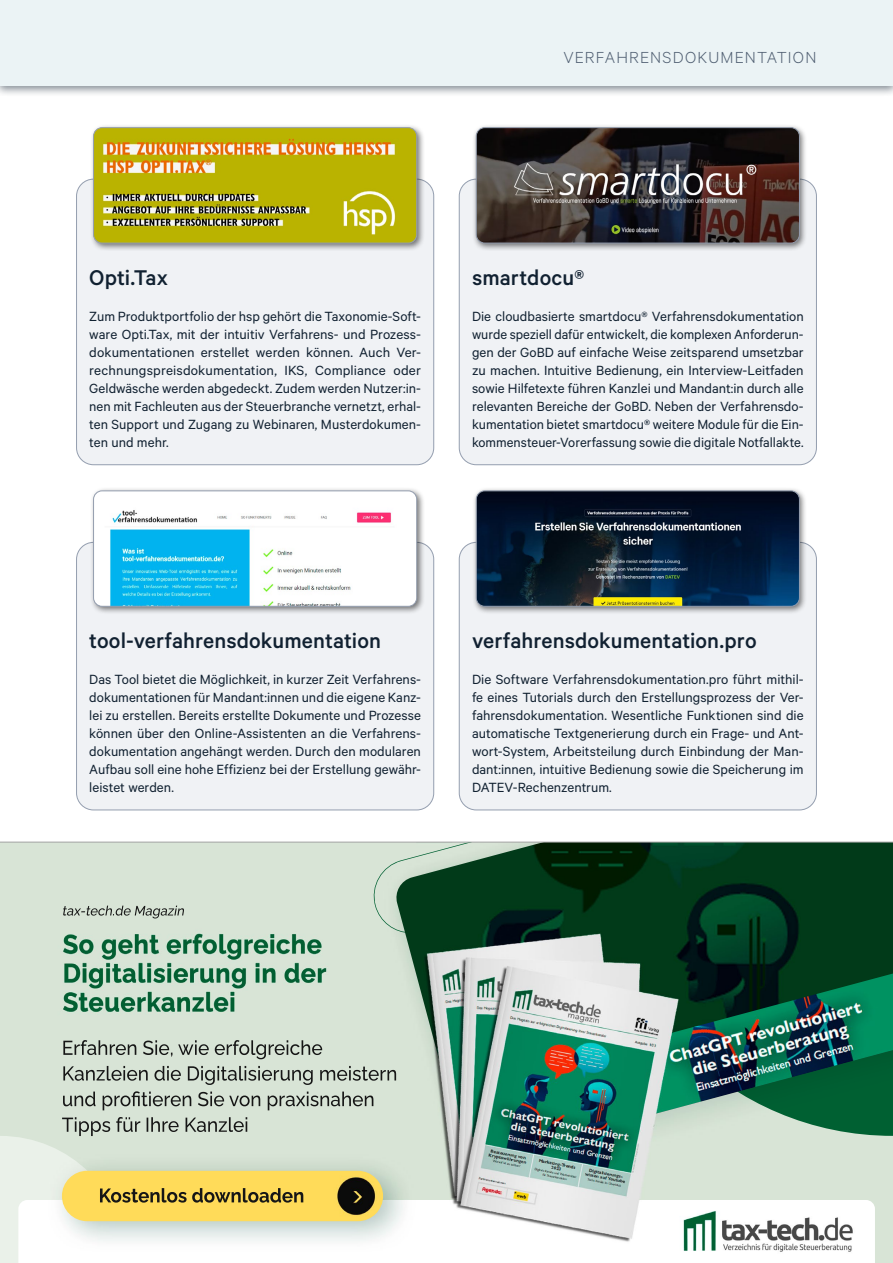
<style>
.page{position:relative;width:893px;height:1263px;background:#fff}
.page>*{position:absolute;margin:0;border:0;box-sizing:border-box;transform-origin:0 0}
.Z3_Anbieter{font:500 24px "Calibre";color:#112131}
.t1{font:300 18px "Calibre";letter-spacing:.06em;color:#505f72}
.Z8_Beschreibung{font:15px/18px "Calibre";color:#112131;text-align:justify}
</style>
<div class="page">
<div style="left:0;top:0;width:893px;height:98px;background:#112131;opacity:.5"></div>
<div style="left:0;top:0;width:893px;height:85px;background:#ebf3f5"></div>
<img style="left:0;top:843px;width:893px;height:420px">
<img style="left:0;top:1136px;width:127px;height:127px">
<img style="left:416px;top:1126px;width:348px;height:74px">
<div style="left:370px;top:843px;width:24px;height:90px;background:#d8e4d6"></div>
<img style="left:394px;top:843px;width:499px;height:283px">
<img style="left:577px;top:973px;width:316px;height:153px">
<img style="left:18px;top:1200px;width:857px;height:63px">
<img style="left:62px;top:1171px;width:321px;height:50px">
<img style="left:63px;top:906px;width:121px;height:10px">
<div style="left:77px;top:179px;width:357px;height:286px;background:#f0f2f5;border-radius:17px"></div>
<div style="left:90px;top:123px;width:335px;height:128px;background:#000;opacity:.55"></div>
<img style="left:94px;top:128px;width:323px;height:115px">
<div style="left:93px;top:128px;width:324px;height:115px;border:1px solid #949eaf;border-radius:9px"></div>
<div style="left:459px;top:179px;width:357px;height:286px;background:#f0f2f5;border-radius:17px"></div>
<div style="left:472px;top:123px;width:336px;height:128px;background:#000;opacity:.55"></div>
<img style="left:476px;top:128px;width:323px;height:115px">
<div style="left:476px;top:128px;width:323px;height:115px;border:1px solid #949eaf;border-radius:9px"></div>
<div style="left:77px;top:542px;width:357px;height:268px;background:#f0f2f5;border-radius:17px"></div>
<div style="left:90px;top:487px;width:335px;height:128px;background:#000;opacity:.55"></div>
<img style="left:94px;top:491px;width:323px;height:115px">
<div style="left:93px;top:491px;width:324px;height:115px;border:1px solid #949eaf;border-radius:9px"></div>
<div style="left:459px;top:542px;width:357px;height:268px;background:#f0f2f5;border-radius:17px"></div>
<div style="left:472px;top:487px;width:335px;height:128px;background:#000;opacity:.55"></div>
<img style="left:476px;top:491px;width:323px;height:115px">
<div style="left:476px;top:491px;width:323px;height:115px;border:1px solid #949eaf;border-radius:9px"></div>
<hr style="left:0;top:842px;width:893px;height:1px;background:#a3a3a3">
<p class="t1" style="left:563px;top:47px;width:255px">VERFAHRENSDOKUMENTATION</p>
<p class="Z3_Anbieter" style="left:89px;top:263px;width:80px">Opti.Tax</p>
<p class="Z8_Beschreibung" style="left:89px;top:306px;width:333px">Zum Produktportfolio der hsp gehört die Taxonomie-Soft&shy;ware Opti.Tax, mit der intuitiv Verfahrens- und Prozess&shy;dokumentationen erstellet werden können. Auch Ver&shy;rechnungspreisdokumentation, IKS, Compliance oder Geldwäsche werden abgedeckt. Zudem werden Nutzer:in&shy;nen mit Fachleuten aus der Steuerbranche vernetzt, erhal&shy;ten Support und Zugang zu Webinaren, Musterdokumen&shy;ten und mehr.</p>
<p class="Z3_Anbieter" style="left:472px;top:263px;width:114px">smartdocu®</p>
<p class="Z8_Beschreibung" style="left:472px;top:306px;width:333px">Die cloudbasierte smartdocu® Verfahrensdokumentation wurde speziell dafür entwickelt, die komplexen Anforderun&shy;gen der GoBD auf einfache Weise zeitsparend umsetzbar zu machen. Intuitive Bedienung, ein Interview-Leitfaden sowie Hilfetexte führen Kanzlei und Mandant:in durch alle relevanten Bereiche der GoBD. Neben der Verfahrensdo&shy;kumentation bietet smartdocu® weitere Module für die Ein&shy;kommensteuer-Vorerfassung sowie die digitale Notfallakte.</p>
<p class="Z3_Anbieter" style="left:89px;top:626px;width:293px">tool-verfahrensdokumentation</p>
<p class="Z8_Beschreibung" style="left:89px;top:670px;width:333px">Das Tool bietet die Möglichkeit, in kurzer Zeit Verfahrens&shy;dokumentationen für Mandant:innen und die eigene Kanz&shy;lei zu erstellen. Bereits erstellte Dokumente und Prozesse können über den Online-Assistenten an die Verfahrens&shy;dokumentation angehängt werden. Durch den modularen Aufbau soll eine hohe Effizienz bei der Erstellung gewähr&shy;leistet werden.</p>
<p class="Z3_Anbieter" style="left:472px;top:626px;width:286px">verfahrensdokumentation.pro</p>
<p class="Z8_Beschreibung" style="left:472px;top:670px;width:333px">Die Software Verfahrensdokumentation.pro führt mithil&shy;fe eines Tutorials durch den Erstellungsprozess der Ver&shy;fahrensdokumentation. Wesentliche Funktionen sind die automatische Textgenerierung durch ein Frage- und Ant&shy;wort-System, Arbeitsteilung durch Einbindung der Man&shy;dant:innen, intuitive Bedienung sowie die Speicherung im DATEV-Rechenzentrum.</p>
</div>
